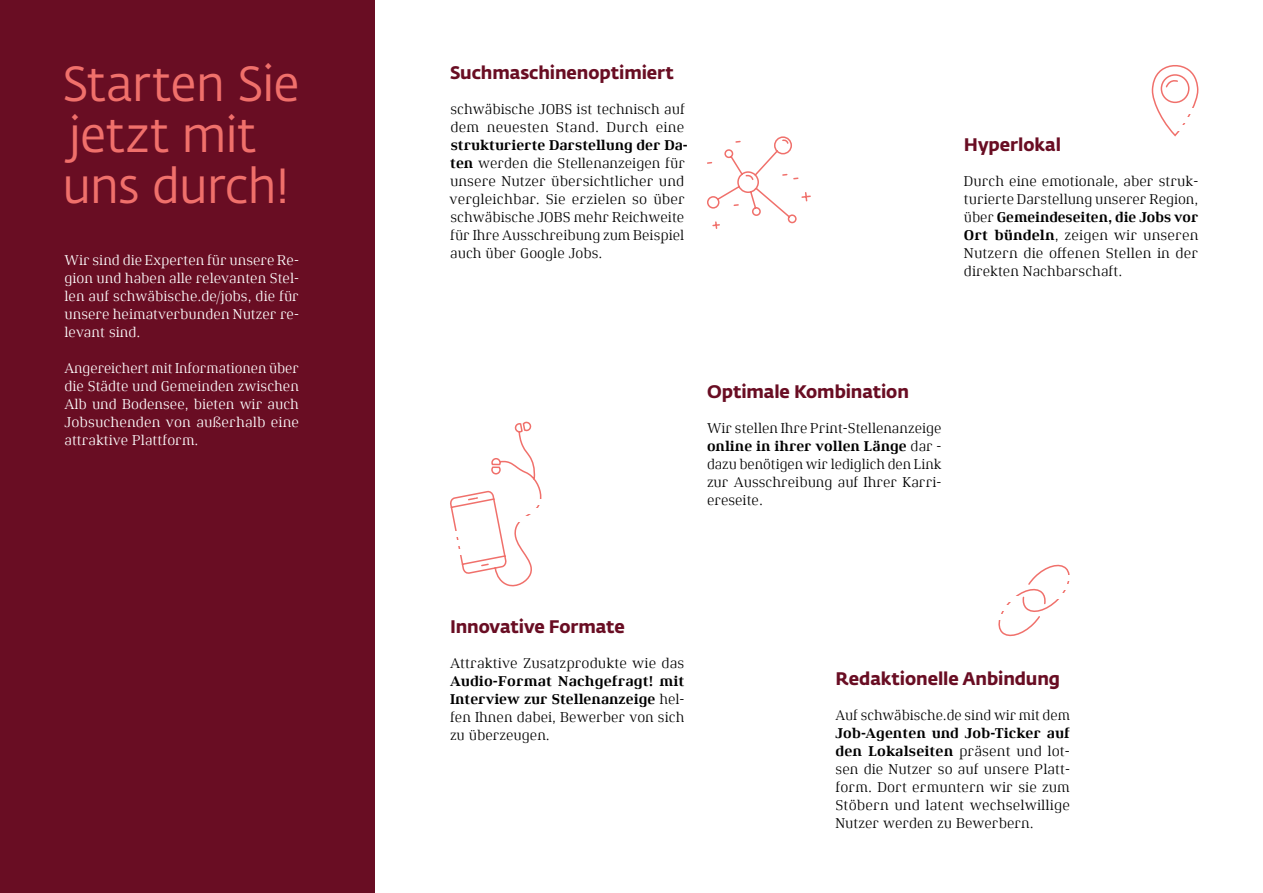
<style>
.page{position:relative;width:1263px;height:893px;background:#fff}
.page>*{position:absolute;margin:0;border:0;box-sizing:border-box;transform-origin:0 0}
.t1{font:48.75px/51px "Fedra Sans Std";letter-spacing:-.015em;color:#f0706b}
.t2{font:700 18px "Fedra Sans Std";letter-spacing:-.005em;color:#690d23}
.t3{font:14.25px/18px "Xenois Serif Pro";color:#000;text-align:justify}
.t4{font:14.25px/18px "Xenois Serif Pro";color:#fff;text-align:justify}
.t5{font:700 14.25px/18px "Xenois Serif Pro";color:#000;text-align:justify}
.s1{font-weight:700}
.s2{font-weight:400}
</style>
<div class="page">
<div style="left:0;top:0;width:374px;height:893px;background:#690d23"></div>
<svg style="left:998px;top:564px;width:72px;height:73px"></svg>
<div style="left:997px;top:614px;width:13px;height:5px;background:#fff"></div>
<div style="left:1055px;top:593px;width:13px;height:6px;background:#fff"></div>
<div style="left:1000px;top:605px;width:14px;height:5px;background:#fff"></div>
<div style="left:1058px;top:585px;width:14px;height:5px;background:#fff"></div>
<div style="left:1005px;top:596px;width:14px;height:5px;background:#fff"></div>
<div style="left:1064px;top:576px;width:13px;height:5px;background:#fff"></div>
<svg style="left:707px;top:136px;width:104px;height:93px"></svg>
<svg style="left:1151px;top:65px;width:48px;height:72px"></svg>
<svg style="left:450px;top:421px;width:92px;height:166px"></svg>
<div style="left:457px;top:550px;width:14px;height:5px;background:#fff"></div>
<div style="left:454px;top:541px;width:13px;height:5px;background:#fff"></div>
<div style="left:448px;top:532px;width:14px;height:5px;background:#fff"></div>
<div style="left:514px;top:517px;width:14px;height:5px;background:#fff"></div>
<div style="left:526px;top:508px;width:14px;height:5px;background:#fff"></div>
<div style="left:531px;top:499px;width:13px;height:5px;background:#fff"></div>
<h1 class="t1" style="left:62px;top:59px;width:239px">Starten Sie jetzt mit uns durch!</h1>
<p class="t4" style="left:64px;top:251px;width:236px">Wir sind die Experten für unsere Re&shy;gion und haben alle relevanten Stel&shy;len auf schwäbische.de/jobs, die für unsere heimatverbunden Nutzer re&shy;levant sind.</p>
<p class="t4" style="left:64px;top:359px;width:236px">Angereichert mit Informationen über die Städte und Gemeinden zwischen Alb und Bodensee, bieten wir auch Jobsuchenden von außerhalb eine attraktive Plattform.</p>
<p class="t2" style="left:450px;top:61px;width:226px">Suchmaschinenoptimiert</p>
<p class="t3" style="left:450px;top:100px;width:236px">schwäbische JOBS ist technisch auf dem neuesten Stand. Durch eine</p>
<p class="t3" style="left:449px;top:136px;width:240px;text-align:left"><span class="s1">strukturierte Darstellung der Da&shy;ten</span> werden die Stellenanzeigen für unsere Nutzer übersichtlicher und vergleichbar. Sie erzielen so über schwäbische JOBS mehr Reichweite für Ihre Ausschreibung zum Beispiel auch über Google Jobs.</p>
<p class="t2" style="left:964px;top:133px;width:99px">Hyperlokal</p>
<p class="t3" style="left:964px;top:172px;width:236px">Durch eine emotionale, aber struk&shy;turierte Darstellung unserer Region, über <span class="s1">Gemeindeseiten, die Jobs vor Ort bündeln</span>, zeigen wir unseren Nutzern die offenen Stellen in der direkten Nachbarschaft.</p>
<p class="t2" style="left:707px;top:380px;width:203px">Optimale Kombination</p>
<p class="t3" style="left:707px;top:419px;width:236px">Wir stellen Ihre Print-Stellenanzeige <span class="s1">online in ihrer vollen Länge</span> dar - dazu benötigen wir lediglich den Link zur Ausschreibung auf Ihrer Karri&shy;ereseite.</p>
<p class="t2" style="left:450px;top:615px;width:176px">Innovative Formate</p>
<p class="t3" style="left:450px;top:654px;width:236px">Attraktive Zusatzprodukte wie das</p>
<p class="t5" style="left:450px;top:672px;width:236px">Audio-Format Nachgefragt! mit Interview zur Stellenanzeige <span class="s2">hel&shy;fen Ihnen dabei, Bewerber von sich zu überzeugen.</span></p>
<p class="t2" style="left:835px;top:667px;width:226px">Redaktionelle Anbindung</p>
<p class="t3" style="left:835px;top:706px;width:236px">Auf schwäbische.de sind wir mit dem</p>
<p class="t3" style="left:835px;top:724px;width:236px"><span class="s1">Job-Agenten und Job-Ticker auf den Lokalseiten</span> präsent und lot&shy;sen die Nutzer so auf unsere Platt&shy;form. Dort ermuntern wir sie zum Stöbern und latent wechselwillige Nutzer werden zu Bewerbern.</p>
</div>
